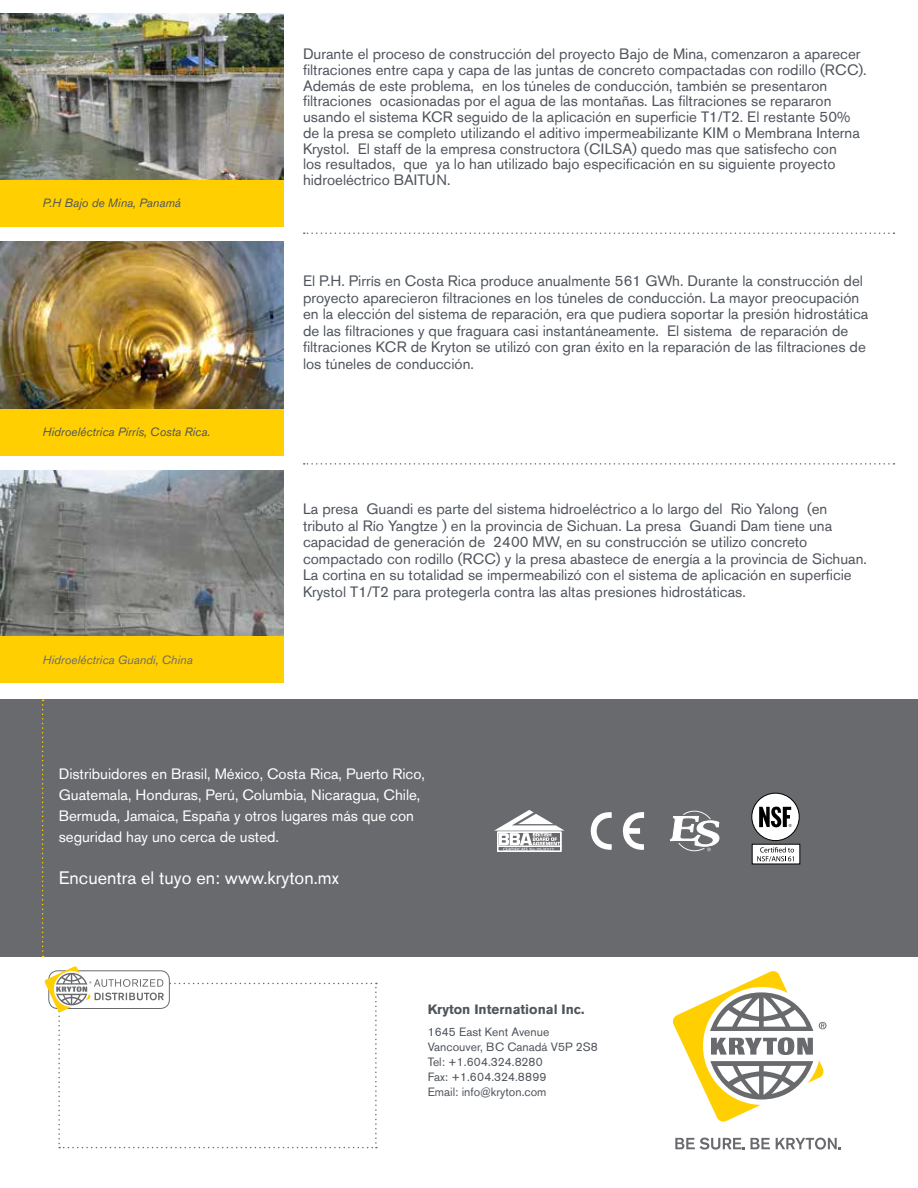
<style>
.page{position:relative;width:918px;height:1188px;background:#fff}
.page>*{position:absolute;margin:0;border:0;box-sizing:border-box;transform-origin:0 0}
.t1{font:18px "Akzidenz Grotesk Std";color:#fff}
.t2{font:15px/16.5px "Akzidenz Grotesk Std";color:#4f545c}
.t3{font:15px/21px "Akzidenz Grotesk Std";color:#fff}
.t4{font:700 13.5px "Akzidenz Grotesk Std";color:#4f545c}
.t5{font:12px/15px "Akzidenz Grotesk Std";color:#4f545c}
.t6{font:italic 12px "Akzidenz Grotesk Std";color:#4f545c}
.t7{font:italic 12px "Akzidenz Grotesk Std";color:#696a6d}
.t8{font:4.5px "Formata";color:#fff}
</style>
<div class="page">
<div style="left:0;top:700px;width:918px;height:257px;background:#696a6d"></div>
<svg style="left:42px;top:700px;width:2px;height:257px"></svg>
<svg style="left:675px;top:1138px;width:69px;height:12px"></svg>
<svg style="left:751px;top:1138px;width:19px;height:11px"></svg>
<svg style="left:776px;top:1138px;width:65px;height:12px"></svg>
<svg style="left:673px;top:971px;width:153px;height:151px"></svg>
<svg style="left:44px;top:966px;width:333px;height:182px"></svg>
<svg style="left:670px;top:811px;width:50px;height:40px"></svg>
<svg style="left:622px;top:812px;width:22px;height:38px"></svg>
<svg style="left:591px;top:812px;width:21px;height:38px"></svg>
<svg style="left:494px;top:810px;width:71px;height:42px"></svg>
<div style="left:752px;top:793px;width:47px;height:48px;background:#fff;border-radius:50%"></div>
<div style="left:752px;top:793px;width:48px;height:48px;border:1px solid #000;border-radius:50%"></div>
<svg style="left:759px;top:807px;width:33px;height:20px"></svg>
<div style="left:752px;top:844px;width:48px;height:20px;background:#fff"></div>
<svg style="left:757px;top:847px;width:37px;height:15px"></svg>
<img style="left:0;top:470px;width:284px;height:167px">
<img style="left:0;top:242px;width:284px;height:167px">
<img style="left:0;top:14px;width:284px;height:166px">
<div style="left:0;top:180px;width:284px;height:46px;background:#ffcf01"></div>
<div style="left:0;top:409px;width:284px;height:47px;background:#ffcf01"></div>
<div style="left:0;top:637px;width:284px;height:46px;background:#ffcf01"></div>
<svg style="left:304px;top:232px;width:590px;height:2px"></svg>
<svg style="left:304px;top:463px;width:590px;height:2px"></svg>
<p class="t6" style="left:42px;top:196px;width:140px">P.H Bajo de Mina, Panamá</p>
<p class="t6" style="left:42px;top:425px;width:169px">Hidroeléctrica Pirrís, Costa Rica.</p>
<p class="t7" style="left:42px;top:653px;width:152px">Hidroeléctrica Guandi, China</p>
<p class="t2" style="left:303px;top:46px;width:565px;line-height:15.8px">Durante el proceso de construcción del proyecto Bajo de Mina, comenzaron a aparecer filtraciones entre capa y capa de las juntas de concreto compactadas con rodillo (RCC).<br>Además de este problema, en los túneles de conducción, también se presentaron filtraciones ocasionadas por el agua de las montañas. Las filtraciones se repararon usando el sistema KCR seguido de la aplicación en superficie T1/T2. El restante 50% de la presa se completo utilizando el aditivo impermeabilizante KIM o Membrana Interna Krystol. El staff de la empresa constructora (CILSA) quedo mas que satisfecho con<br>los resultados, que ya lo han utilizado bajo especificación en su siguiente proyecto hidroeléctrico BAITUN.</p>
<p class="t2" style="left:303px;top:273px;width:567px">El P.H. Pirrís en Costa Rica produce anualmente 561 GWh. Durante la construcción del proyecto aparecieron filtraciones en los túneles de conducción. La mayor preocupación en la elección del sistema de reparación, era que pudiera soportar la presión hidrostática de las filtraciones y que fraguara casi instantáneamente. El sistema de reparación de filtraciones KCR de Kryton se utilizó con gran éxito en la reparación de las filtraciones de los túneles de conducción.</p>
<p class="t2" style="left:303px;top:501px;width:566px">La presa Guandi es parte del sistema hidroeléctrico a lo largo del Rio Yalong (en tributo al Río Yangtze ) en la provincia de Sichuan. La presa Guandi Dam tiene una capacidad de generación de 2400 MW, en su construcción se utilizo concreto compactado con rodillo (RCC) y la presa abastece de energía a la provincia de Sichuan.<br>La cortina en su totalidad se impermeabilizó con el sistema de aplicación en superficie Krystol T1/T2 para protegerla contra las altas presiones hidrostáticas.</p>
<p class="t3" style="left:59px;top:763px;width:368px">Distribuidores en Brasil, México, Costa Rica, Puerto Rico, Guatemala, Honduras, Perú, Columbia, Nicaragua, Chile, Bermuda, Jamaica, España y otros lugares más que con seguridad hay uno cerca de usted.</p>
<p class="t1" style="left:59px;top:867px;width:282px">Encuentra el tuyo en: www.kryton.mx</p>
<p class="t8" style="left:503px;top:846px;width:53px">CERTIFICATE No 05/4217</p>
<p class="t4" style="left:428px;top:1002px;width:158px">Kryton International Inc.</p>
<p class="t5" style="left:428px;top:1024px;width:172px">1645 East Kent Avenue<br>Vancouver, BC Canadá V5P 2S8<br>Tel: +1.604.324.8280<br>Fax: +1.604.324.8899<br>Email: info@kryton.com</p>
</div>
